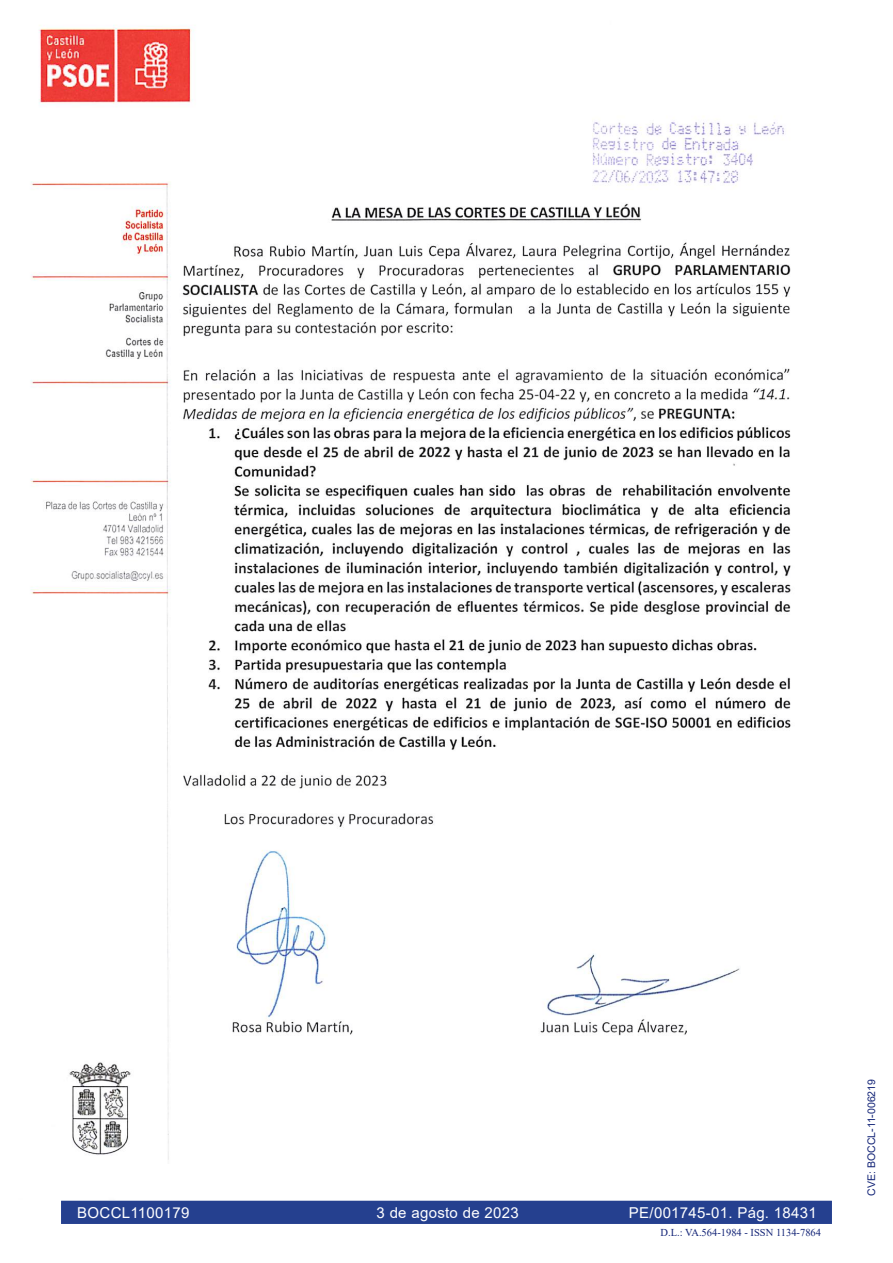
<style>
.page{position:relative;width:893px;height:1263px;background:#fff}
.page>*{position:absolute;margin:0;border:0;box-sizing:border-box;transform-origin:0 0}
.E_CVE{font:15px "Arial";letter-spacing:.02em;color:#fff}
.t1{font:10.5px "Times New Roman";color:#132477}
.t2{font:10.5px "Arial";color:#132477}
</style>
<div class="page">
<div style="left:60px;top:1200px;width:773px;height:25px;background:#25408f"></div>
<div style="left:60px;top:1199px;width:773px;height:26px;border:2px solid #fff"></div>
<img style="left:30px;top:25px;width:803px;height:1175px">
<p class="E_CVE" style="left:77px;top:1202px;width:114px">BOCCL1100179</p>
<p class="E_CVE" style="left:377px;top:1202px;width:144px">3 de agosto de 2023</p>
<p class="E_CVE" style="left:629px;top:1202px;width:189px">PE/001745-01. Pág. 18431</p>
<p class="t1" style="left:661px;top:1225px;width:162px">D.L.: VA.564-1984 - ISSN 1134-7864</p>
<p class="t2" style="left:864px;top:1195px;width:118px;rotate:-90deg">CVE: BOCCL-11-006219</p>
</div>
